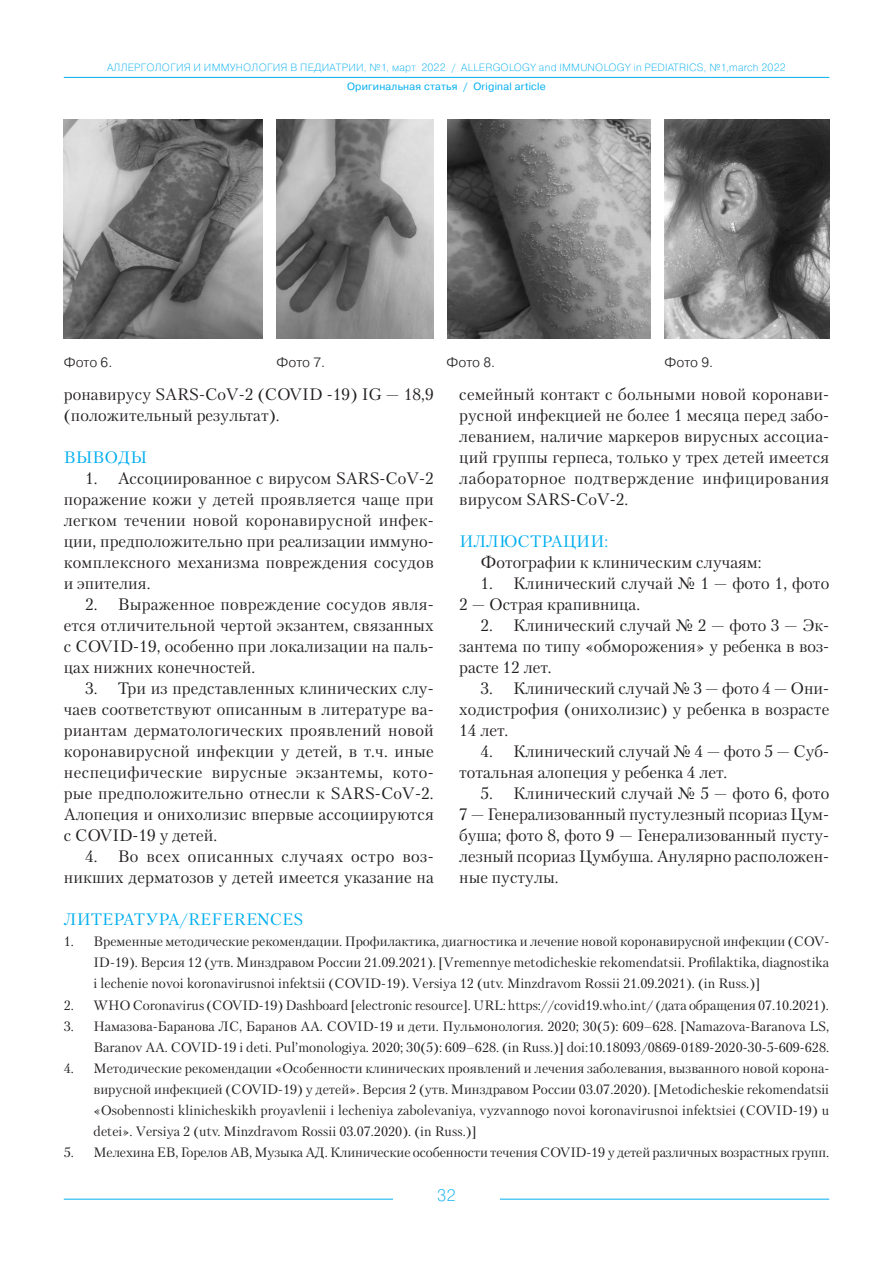
<style>
.page{position:relative;width:893px;height:1263px;background:#fff}
.page>*{position:absolute;margin:0;border:0;box-sizing:border-box;transform-origin:0 0}
.text{font:16.5px/21px "Petersburg";letter-spacing:.005em;color:#231f20;text-align:justify}
.Podzagolovok{font:16.5px "Petersburg";letter-spacing:.01em;color:#00aeef}
.t1{font:200 16.5px "Pragmatica";color:#00aeef}
.literatura{font:13.5px/21px "Petersburg";color:#231f20;text-align:justify}
.zag_ris{font:300 13.5px "Pragmatica";color:#231f20}
.t2{font:200 10.5px "Pragmatica";letter-spacing:.02em;color:#00aeef}
.t3{font:10.5px "Pragmatica";letter-spacing:.02em;color:#00aeef}
</style>
<div class="page">
<hr style="left:64px;top:77px;width:765px;height:1px;background:#00aeef">
<hr style="left:64px;top:1199px;width:765px;height:1px;background:#00aeef">
<div style="left:393px;top:1182px;width:107px;height:26px;background:#fff"></div>
<img style="left:64px;top:119px;width:198px;height:220px">
<img style="left:276px;top:119px;width:158px;height:220px">
<img style="left:448px;top:119px;width:202px;height:220px">
<img style="left:664px;top:119px;width:165px;height:220px">
<p class="t2" style="left:107px;top:61px;width:680px">АЛЛЕРГОЛОГИЯ И ИММУНОЛОГИЯ В ПЕДИАТРИИ, №1, март 2022 / ALLERGOLOGY and IMMUNOLOGY in PEDIATRICS, №1,march 2022</p>
<p class="t3" style="left:347px;top:80px;width:200px">Оригинальная статья / Original article</p>
<p class="zag_ris" style="left:64px;top:354px;width:50px">Фото 6.</p>
<p class="zag_ris" style="left:276px;top:354px;width:50px">Фото 7.</p>
<p class="zag_ris" style="left:446px;top:354px;width:50px">Фото 8.</p>
<p class="zag_ris" style="left:664px;top:354px;width:50px">Фото 9.</p>
<p class="text" style="left:64px;top:384px;width:371px">ронавирусу SARS-CoV-2 (COVID -19) IG — 18,9 (положительный результат).</p>
<p class="Podzagolovok" style="left:64px;top:446px;width:85px">ВЫВОДЫ</p>
<p class="text" style="left:64px;top:468px;width:372px;text-indent:21px">1. Ассоциированное с вирусом SARS-CoV-2 поражение кожи у детей проявляется чаще при легком течении новой коронавирусной инфек&shy;ции, предположительно при реализации иммуно&shy;комплексного механизма повреждения сосудов и эпителия.</p>
<p class="text" style="left:64px;top:594px;width:371px;text-indent:21px">2. Выраженное повреждение сосудов явля&shy;ется отличительной чертой экзантем, связанных с COVID-19, особенно при локализации на паль&shy;цах нижних конечностей.</p>
<p class="text" style="left:64px;top:678px;width:372px;text-indent:21px">3. Три из представленных клинических слу&shy;чаев соответствуют описанным в литературе ва&shy;риантам дерматологических проявлений новой коронавирусной инфекции у детей, в т.ч. иные неспецифические вирусные экзантемы, кото&shy;рые предположительно отнесли к SARS-CoV-2.<br>Алопеция и онихолизис впервые ассоциируются с COVID-19 у детей.</p>
<p class="text" style="left:64px;top:846px;width:371px;text-align:right">4. Во всех описанных случаях остро воз&shy;никших дерматозов у детей имеется указание на</p>
<p class="text" style="left:459px;top:384px;width:372px">семейный контакт с больными новой коронави&shy;русной инфекцией не более 1 месяца перед забо&shy;леванием, наличие маркеров вирусных ассоциа&shy;ций группы герпеса, только у трех детей имеется лабораторное подтверждение инфицирования вирусом SARS-CoV-2.</p>
<p class="Podzagolovok" style="left:459px;top:530px;width:150px">ИЛЛЮСТРАЦИИ:</p>
<p class="text" style="left:480px;top:552px;width:283px">Фотографии к клиническим случаям:</p>
<p class="text" style="left:459px;top:573px;width:372px;text-indent:21px">1. Клинический случай № 1 — фото 1, фото<br>2 — Острая крапивница.</p>
<p class="text" style="left:459px;top:615px;width:371px;text-indent:21px">2. Клинический случай № 2 — фото 3 — Эк&shy;зантема по типу «обморожения» у ребенка в воз&shy;расте 12 лет.</p>
<p class="text" style="left:459px;top:678px;width:371px;text-indent:21px">3. Клинический случай № 3 — фото 4 — Они&shy;ходистрофия (онихолизис) у ребенка в возрасте 14 лет.</p>
<p class="text" style="left:459px;top:741px;width:371px;text-indent:21px">4. Клинический случай № 4 — фото 5 — Суб&shy;тотальная алопеция у ребенка 4 лет.</p>
<p class="text" style="left:459px;top:783px;width:372px;text-indent:21px">5. Клинический случай № 5 — фото 6, фото 7 — Генерализованный пустулезный псориаз Цум&shy;буша; фото 8, фото 9 — Генерализованный пусту&shy;лезный псориаз Цумбуша. Анулярно расположен&shy;ные пустулы.</p>
<p class="Podzagolovok" style="left:64px;top:908px;width:241px">ЛИТЕРАТУРА/REFERENCES</p>
<p class="literatura" style="left:94px;top:931px;width:737px;text-indent:-30px">1. Временные методические рекомендации. Профилактика, диагностика и лечение новой коронавирусной инфекции (COV-ID-19). Версия 12 (утв. Минздравом России 21.09.2021). [Vremennye metodicheskie rekomendatsii. Profilaktika, diagnostika i lechenie novoi koronavirusnoi infektsii (COVID-19). Versiya 12 (utv. Minzdravom Rossii 21.09.2021). (in Russ.)]</p>
<p class="literatura" style="left:64px;top:994px;width:767px">2. WHO Coronavirus (COVID-19) Dashboard [electronic resource]. URL: https://covid19.who.int/ (дата обращения 07.10.2021).</p>
<p class="literatura" style="left:64px;top:1015px;width:767px;text-align:right">3. Намазова-Баранова ЛС, Баранов АА. COVID-19 и дети. Пульмонология. 2020; 30(5): 609–628. [Namazova-Baranova LS,<br>Baranov AA. COVID-19 i deti. Pul’monologiya. 2020; 30(5): 609–628. (in Russ.)] doi:10.18093/0869-0189-2020-30-5-609-628.</p>
<p class="literatura" style="left:94px;top:1057px;width:737px;text-indent:-30px">4. Методические рекомендации «Особенности клинических проявлений и лечения заболевания, вызванного новой корона&shy;вирусной инфекцией (COVID-19) у детей». Версия 2 (утв. Минздравом России 03.07.2020). [Metodicheskie rekomendatsii «Osobennosti klinicheskikh proyavlenii i lecheniya zabolevaniya, vyzvannogo novoi koronavirusnoi infektsiei (COVID-19) u detei». Versiya 2 (utv. Minzdravom Rossii 03.07.2020). (in Russ.)]</p>
<p class="literatura" style="left:64px;top:1141px;width:767px">5. Мелехина ЕВ, Горелов АВ, Музыка АД. Клинические особенности течения COVID-19 у детей различных возрастных групп.</p>
<p class="t1" style="left:437px;top:1185px;width:20px">32</p>
</div>
